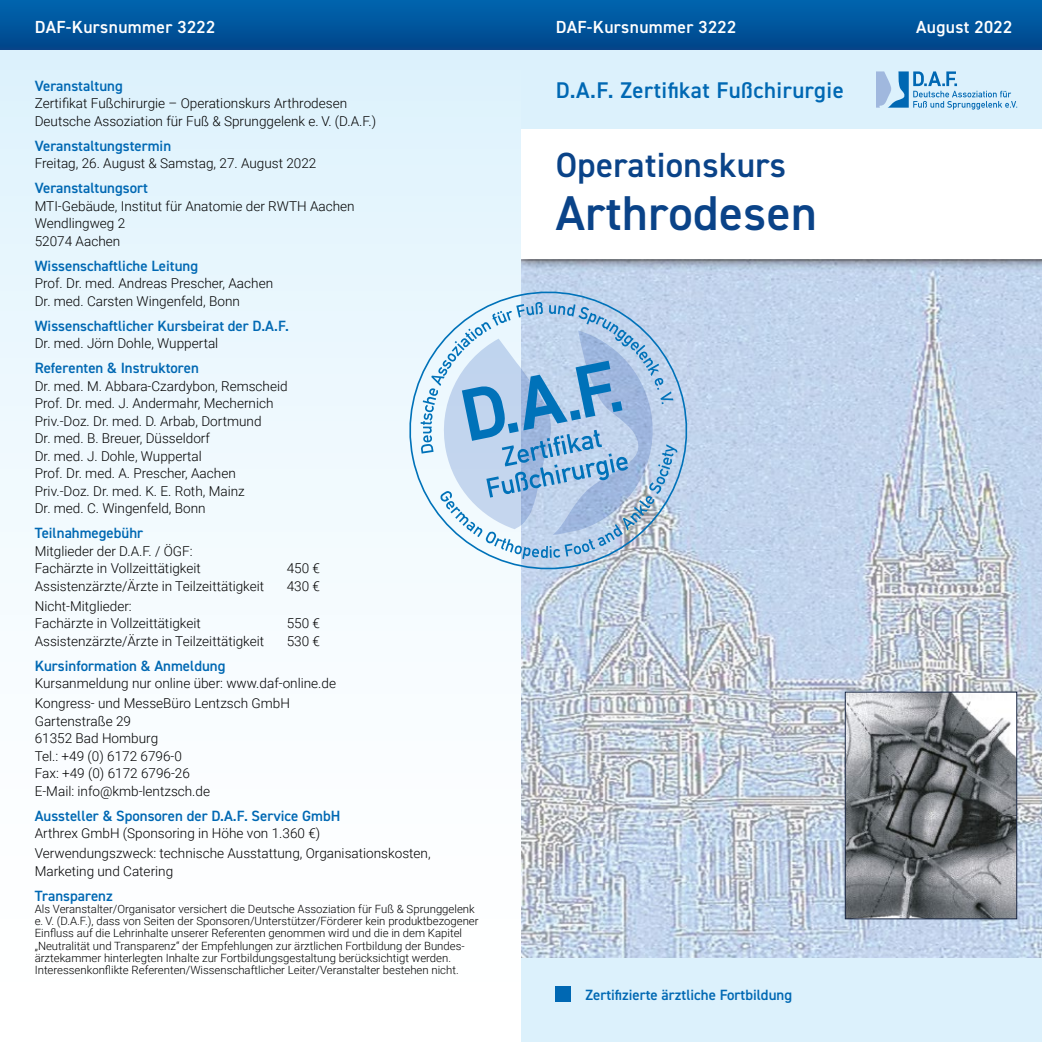
<style>
.page{position:relative;width:1042px;height:1042px;background:#fff}
.page>*{position:absolute;margin:0;border:0;box-sizing:border-box;transform-origin:0 0}
.t1{font:600 49px "DIN2014";letter-spacing:.01em;color:#0a4388}
.t2{font:600 35px "DIN2014";letter-spacing:.01em;color:#0a4388}
.t3{font:600 22.75px "DIN2014";letter-spacing:.02em;color:#0068b3}
.t4{font:600 17.5px "DIN2014";letter-spacing:.02em;color:#fff}
.t5{font:600 14.88px "DIN2014";color:#0068b3}
.t6{font:300 13.65px/17.5px "Roboto";color:#000}
.t7{font:300 11.38px/12.2px "Roboto";color:#000}
</style>
<div class="page">
<img style="left:521px;top:270px;width:521px;height:688px">
<div style="left:521px;top:958px;width:521px;height:84px;background:#dcf1fc"></div>
<div style="left:556px;top:986px;width:15px;height:15px;background:#0068b3"></div>
<div style="left:512px;top:120px;width:530px;height:150px;background:#000;opacity:.6"></div>
<div style="left:521px;top:129px;width:521px;height:129px;background:#fff"></div>
<div style="left:521px;top:50px;width:521px;height:79px;background:#dcf1fc"></div>
<svg style="left:876px;top:71px;width:141px;height:39px"></svg>
<div style="left:521px;top:0;width:521px;height:50px;background:linear-gradient(to bottom,#0066af,#01458a)"></div>
<div style="left:0;top:50px;width:521px;height:992px;background:linear-gradient(to bottom,#dff3fd,#fff)"></div>
<div style="left:0;top:0;width:521px;height:50px;background:linear-gradient(to bottom,#0066af,#01458a)"></div>
<svg style="left:397px;top:279px;width:303px;height:303px"></svg>
<svg style="left:421px;top:302px;width:256px;height:257px;background:#afcbe6"></svg>
<img style="left:847px;top:694px;width:168px;height:223px">
<div style="left:845px;top:692px;width:172px;height:227px;border:1px solid #162441"></div>
<p class="t4" style="left:35px;top:15px;width:182px">DAF-Kursnummer 3222</p>
<p class="t5" style="left:35px;top:76px;width:90px">Veranstaltung</p>
<p class="t6" style="left:35px;top:94px;width:343px">Zertifikat Fußchirurgie – Operationskurs Arthrodesen<br>Deutsche Assoziation für Fuß &amp; Sprunggelenk e. V. (D.A.F.)</p>
<p class="t5" style="left:35px;top:136px;width:138px">Veranstaltungstermin</p>
<p class="t6" style="left:35px;top:154px;width:283px">Freitag, 26. August &amp; Samstag, 27. August 2022</p>
<p class="t5" style="left:35px;top:178px;width:115px">Veranstaltungsort</p>
<p class="t6" style="left:35px;top:197px;width:321px">MTI-Gebäude, Institut für Anatomie der RWTH Aachen<br>Wendlingweg 2<br>52074 Aachen</p>
<p class="t5" style="left:35px;top:256px;width:165px">Wissenschaftliche Leitung</p>
<p class="t6" style="left:35px;top:274px;width:240px">Prof. Dr. med. Andreas Prescher, Aachen<br>Dr. med. Carsten Wingenfeld, Bonn</p>
<p class="t5" style="left:35px;top:316px;width:256px">Wissenschaftlicher Kursbeirat der D.A.F.</p>
<p class="t6" style="left:35px;top:334px;width:185px">Dr. med. Jörn Dohle, Wuppertal</p>
<p class="t5" style="left:35px;top:358px;width:166px">Referenten &amp; Instruktoren</p>
<p class="t6" style="left:35px;top:377px;width:254px">Dr. med. M. Abbara-Czardybon, Remscheid Prof. Dr. med. J. Andermahr, Mechernich Priv.-Doz. Dr. med. D. Arbab, Dortmund<br>Dr. med. B. Breuer, Düsseldorf<br>Dr. med. J. Dohle, Wuppertal<br>Prof. Dr. med. A. Prescher, Aachen Priv.-Doz. Dr. med. K. E. Roth, Mainz<br>Dr. med. C. Wingenfeld, Bonn</p>
<p class="t5" style="left:35px;top:523px;width:110px">Teilnahmegebühr</p>
<p class="t6" style="left:35px;top:541px;width:168px">Mitglieder der D.A.F. / ÖGF:<br>Fachärzte in Vollzeittätigkeit</p>
<p class="t6" style="left:287px;top:559px;width:35px">450 €</p>
<p class="t6" style="left:35px;top:576px;width:231px">Assistenzärzte/Ärzte in Teilzeittätigkeit</p>
<p class="t6" style="left:287px;top:576px;width:35px">430 €</p>
<p class="t6" style="left:35px;top:596px;width:168px">Nicht-Mitglieder:<br>Fachärzte in Vollzeittätigkeit</p>
<p class="t6" style="left:287px;top:614px;width:35px">550 €</p>
<p class="t6" style="left:35px;top:631px;width:231px">Assistenzärzte/Ärzte in Teilzeittätigkeit</p>
<p class="t6" style="left:287px;top:631px;width:35px">530 €</p>
<p class="t5" style="left:35px;top:656px;width:192px">Kursinformation &amp; Anmeldung</p>
<p class="t6" style="left:35px;top:673px;width:303px;line-height:19.9px">Kursanmeldung nur online über: www.daf-online.de<br>Kongress- und MesseBüro Lentzsch GmbH</p>
<p class="t6" style="left:35px;top:711px;width:177px">Gartenstraße 29<br>61352 Bad Homburg<br>Tel.: +49 (0) 6172 6796-0<br>Fax: +49 (0) 6172 6796-26<br>E-Mail: info@kmb-lentzsch.de</p>
<p class="t5" style="left:35px;top:805px;width:307px">Aussteller &amp; Sponsoren der D.A.F. Service GmbH</p>
<p class="t6" style="left:35px;top:823px;width:397px;line-height:19.9px">Arthrex GmbH (Sponsoring in Höhe von 1.360 €)<br>Verwendungszweck: technische Ausstattung, Organisationskosten,</p>
<p class="t6" style="left:35px;top:861px;width:140px">Marketing und Catering</p>
<p class="t5" style="left:35px;top:885px;width:80px">Transparenz</p>
<p class="t7" style="left:35px;top:902px;width:445px">Als Veranstalter/Organisator versichert die Deutsche Assoziation für Fuß &amp; Sprunggelenk e. V. (D.A.F.), dass von Seiten der Sponsoren/Unterstützer/Förderer kein produktbezogener Einfluss auf die Lehrinhalte unserer Referenten genommen wird und die in dem Kapitel „Neutralität und Transparenz“ der Empfehlungen zur ärztlichen Fortbildung der Bundes&shy;ärztekammer hinterlegten Inhalte zur Fortbildungsgestaltung berücksichtigt werden.<br>Interessenkonflikte Referenten/Wissenschaftlicher Leiter/Veranstalter bestehen nicht.</p>
<p class="t4" style="left:556px;top:15px;width:182px">DAF-Kursnummer 3222</p>
<p class="t4" style="left:916px;top:15px;width:98px">August 2022</p>
<h3 class="t3" style="left:556px;top:75px;width:290px">D.A.F. Zertifikat Fußchirurgie</h3>
<h2 class="t2" style="left:556px;top:141px;width:232px">Operationskurs</h2>
<h1 class="t1" style="left:556px;top:181px;width:263px">Arthrodesen</h1>
<p class="t5" style="left:585px;top:984px;width:208px">Zertifizierte ärztliche Fortbildung</p>
</div>
